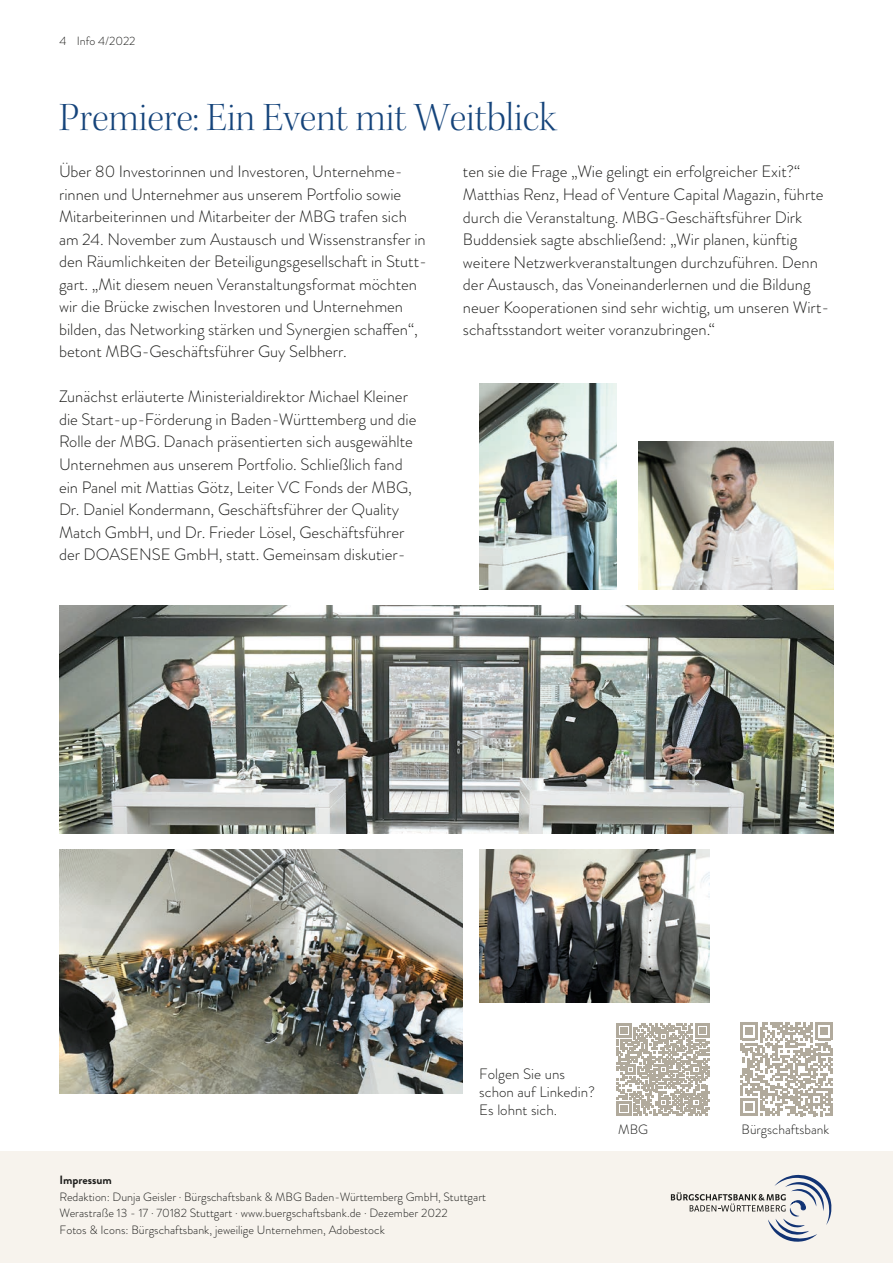
<style>
.page{position:relative;width:893px;height:1263px;background:#fff}
.page>*{position:absolute;margin:0;border:0;box-sizing:border-box;transform-origin:0 0}
.t1{font:40.5px "Kepler Std Light Disp";color:#15447b}
.t2{font:300 16.5px/22.5px "Brandon Grotesque";color:#1d1d1b}
.t3{font:300 15px/18px "Brandon Grotesque";color:#1d1d1b}
.t4{font:300 13.5px "Brandon Grotesque";color:#1d1d1b}
.t5{font:300 12px/16.5px "Brandon Grotesque";color:#1d1d1b}
.t6{font:700 12px "Brandon Grotesque";color:#1d1d1b}
</style>
<div class="page">
<div style="left:0;top:1152px;width:893px;height:111px;background:#f7f3ed"></div>
<svg style="left:740px;top:1023px;width:93px;height:93px"></svg>
<img style="left:59px;top:605px;width:774px;height:228px">
<img style="left:60px;top:849px;width:403px;height:245px">
<img style="left:479px;top:849px;width:230px;height:154px">
<img style="left:479px;top:384px;width:138px;height:206px">
<img style="left:638px;top:441px;width:196px;height:149px">
<svg style="left:671px;top:1175px;width:160px;height:67px"></svg>
<svg style="left:617px;top:1023px;width:92px;height:93px"></svg>
<p class="t5" style="left:60px;top:32px;width:78px">4 Info 4/2022</p>
<h1 class="t1" style="left:59px;top:95px;width:499px">Premiere: Ein Event mit Weitblick</h1>
<p class="t2" style="left:59px;top:161px;width:369px">Über 80 Investorinnen und Investoren, Unternehme&shy;rinnen und Unternehmer aus unserem Portfolio sowie Mitarbeiterinnen und Mitarbeiter der MBG trafen sich am 24. November zum Austausch und Wissenstransfer in den Räumlichkeiten der Beteiligungsgesellschaft in Stutt&shy;gart. „Mit diesem neuen Veranstaltungsformat möchten wir die Brücke zwischen Investoren und Unternehmen bilden, das Networking stärken und Synergien schaffen“, betont MBG-Geschäftsführer Guy Selbherr.</p>
<p class="t2" style="left:59px;top:386px;width:359px">Zunächst erläuterte Ministerialdirektor Michael Kleiner die Start-up-Förderung in Baden-Württemberg und die Rolle der MBG. Danach präsentierten sich ausgewählte Unternehmen aus unserem Portfolio. Schließlich fand ein Panel mit Mattias Götz, Leiter VC Fonds der MBG, Dr. Daniel Kondermann, Geschäftsführer der Quality Match GmbH, und Dr. Frieder Lösel, Geschäftsführer der DOASENSE GmbH, statt. Gemeinsam diskutier-</p>
<p class="t2" style="left:463px;top:161px;width:368px">ten sie die Frage „Wie gelingt ein erfolgreicher Exit?“ Matthias Renz, Head of Venture Capital Magazin, führte durch die Veranstaltung. MBG-Geschäftsführer Dirk Buddensiek sagte abschließend: „Wir planen, künftig weitere Netzwerkveranstaltungen durchzuführen. Denn der Austausch, das Voneinanderlernen und die Bildung neuer Kooperationen sind sehr wichtig, um unseren Wirt&shy;schaftsstandort weiter voranzubringen.“</p>
<p class="t3" style="left:479px;top:1065px;width:118px">Folgen Sie uns schon auf Linkedin?<br>Es lohnt sich.</p>
<p class="t6" style="left:60px;top:1172px;width:54px">Impressum</p>
<p class="t5" style="left:60px;top:1188px;width:428px">Redaktion: Dunja Geisler . Bürgschaftsbank &amp; MBG Baden-Württemberg GmbH, Stuttgart<br>Werastraße 13 - 17 . 70182 Stuttgart . www.buergschaftsbank.de . Dezember 2022<br>Fotos &amp; Icons: Bürgschaftsbank, jeweilige Unternehmen, Adobestock</p>
<p class="t4" style="left:618px;top:1120px;width:32px">MBG</p>
<p class="t4" style="left:742px;top:1120px;width:89px">Bürgschaftsbank</p>
</div>
